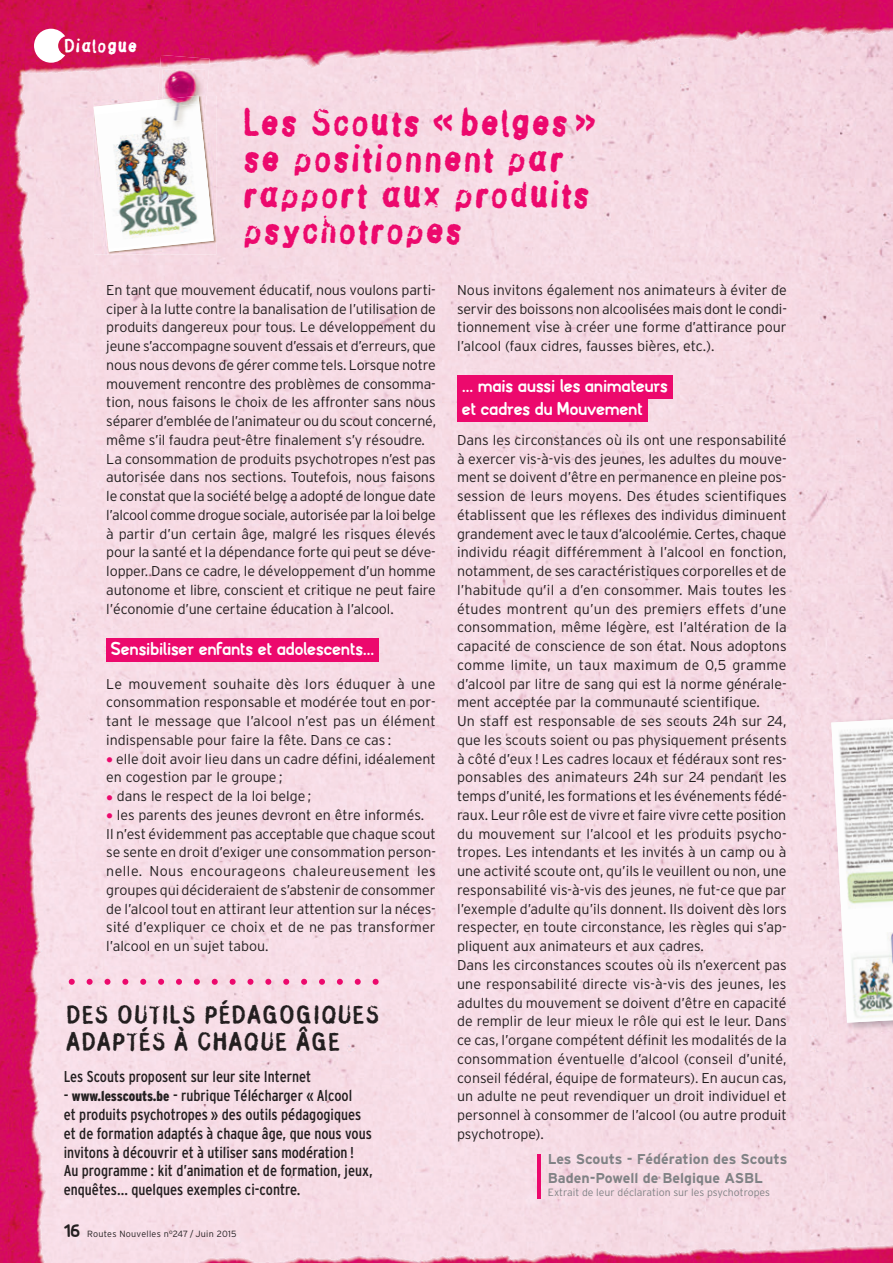
<style>
.page{position:relative;width:893px;height:1263px;background:#f6dbe5}
.page>*{position:absolute;margin:0;border:0;box-sizing:border-box;transform-origin:0 0}
.t1{font:36px/36px "Stamp Gothic";color:#ec096d}
.t2{font:24px/27px "Stamp Gothic";color:#231f20}
.t3{font:18.75px/22.5px "Font Soup German Boiled";color:#fff}
.t4{font:18px "Stamp Gothic";letter-spacing:.005em;color:#fff}
.t5{font:condensed 15.75px/18.8px "Interstate";color:#231f20}
.t6{font:300 14.25px/18.8px "Interstate";color:#231f20}
.t7{font:700 14.25px/18.8px "Interstate";color:#808285}
.t8{font:300 10.5px "Interstate";color:#808285}
.t9{font:300 9px "Interstate";letter-spacing:.03em;color:#231f20}
.s1{font-weight:700;color:#ec096d}
.s2{font-weight:900;font-size:14.25px}
.s3{font-family:"Font Soup German Boiled";font-weight:400;font-size:18px}
</style>
<div class="page">
<img style="left:464px;top:393px;width:375px;height:829px">
<img style="left:839px;top:1033px;width:54px;height:191px">
<img style="left:39px;top:238px;width:426px;height:623px">
<img style="left:839px;top:35px;width:54px;height:662px">
<img style="left:737px;top:35px;width:80px;height:6px">
<img style="left:339px;top:51px;width:120px;height:7px">
<img style="left:156px;top:0;width:737px;height:35px">
<img style="left:198px;top:1242px;width:695px;height:21px">
<img style="left:0;top:899px;width:91px;height:364px">
<img style="left:735px;top:1244px;width:158px;height:7px">
<img style="left:0;top:0;width:37px;height:899px">
<img style="left:36px;top:675px;width:5px;height:56px">
<img style="left:36px;top:461px;width:1px;height:33px">
<img style="left:36px;top:0;width:120px;height:74px">
<img style="left:785px;top:0;width:71px;height:37px">
<div style="left:106px;top:638px;width:273px;height:23px;background:#ec096d"></div>
<div style="left:457px;top:375px;width:215px;height:24px;background:#ec096d"></div>
<div style="left:457px;top:398px;width:190px;height:23px;background:#ec096d"></div>
<img style="left:94px;top:161px;width:122px;height:93px">
<img style="left:160px;top:55px;width:50px;height:12px">
<img style="left:94px;top:98px;width:120px;height:154px">
<img style="left:163px;top:69px;width:42px;height:54px">
<img style="left:163px;top:96px;width:36px;height:8px">
<img style="left:163px;top:104px;width:38px;height:18px">
<hr style="left:537px;top:1154px;width:4px;height:44px;background:#ec096d">
<svg style="left:69px;top:979px;width:310px;height:6px"></svg>
<img style="left:830px;top:697px;width:63px;height:336px">
<svg style="left:831px;top:700px;width:62px;height:17px"></svg>
<img style="left:831px;top:717px;width:62px;height:306px">
<svg style="left:34px;top:29px;width:31px;height:34px"></svg>
<p class="t4" style="left:64px;top:34px;width:75px">Dialogue</p>
<h1 class="t1" style="left:242px;top:104px;width:355px">Les Scouts « belges » se positionnent par rapport aux produits psychotropes</h1>
<p class="t6" style="left:106px;top:280px;width:331px">En tant que mouvement éducatif, nous voulons parti&shy;ciper à la lutte contre la banalisation de l’utilisation de produits dangereux pour tous. Le développement du jeune s’accompagne souvent d’essais et d’erreurs, que nous nous devons de gérer comme tels. Lorsque notre mouvement rencontre des problèmes de consomma&shy;tion, nous faisons le choix de les affronter sans nous séparer d’emblée de l’animateur ou du scout concerné, même s’il faudra peut-être finalement s’y résoudre.<br>La consommation de produits psychotropes n’est pas autorisée dans nos sections. Toutefois, nous faisons le constat que la société belge a adopté de longue date l’alcool comme drogue sociale, autorisée par la loi belge à partir d’un certain âge, malgré les risques élevés pour la santé et la dépendance forte qui peut se déve&shy;lopper. Dans ce cadre, le développement d’un homme autonome et libre, conscient et critique ne peut faire l’économie d’une certaine éducation à l’alcool.</p>
<h3 class="t3" style="left:111px;top:637px;width:265px">Sensibiliser enfants et adolescents…</h3>
<p class="t6" style="left:106px;top:674px;width:331px;text-align:justify">Le mouvement souhaite dès lors éduquer à une consommation responsable et modérée tout en por&shy;tant le message que l’alcool n’est pas un élément indispensable pour faire la fête. Dans ce cas :</p>
<p class="t6" style="left:106px;top:749px;width:331px"><span class="s1">•</span> elle doit avoir lieu dans un cadre défini, idéalement en cogestion par le groupe ;</p>
<p class="t6" style="left:106px;top:787px;width:206px"><span class="s1">•</span> dans le respect de la loi belge ;</p>
<p class="t6" style="left:106px;top:805px;width:331px"><span class="s1">•</span> les parents des jeunes devront en être informés.<br>Il n’est évidemment pas acceptable que chaque scout se sente en droit d’exiger une consommation person&shy;nelle. Nous encourageons chaleureusement les groupes qui décideraient de s’abstenir de consommer de l’alcool tout en attirant leur attention sur la néces&shy;sité d’expliquer ce choix et de ne pas transformer l’alcool en un sujet tabou.</p>
<h2 class="t2" style="left:66px;top:1000px;width:315px">DES OUTILS PÉDAGOGIQUES<br>ADAPTÉS À CHAQUE ÂGE</h2>
<p class="t5" style="left:64px;top:1067px;width:249px">Les Scouts proposent sur leur site Internet</p>
<p class="t5" style="left:64px;top:1086px;width:310px">- <span class="s2">www.lesscouts.be</span> - rubrique Télécharger « Alcool<br>et produits psychotropes » des outils pédagogiques et de formation adaptés à chaque âge, que nous vous invitons à découvrir et à utiliser sans modération !<br>Au programme : kit d’animation et de formation, jeux, enquêtes… quelques exemples ci-contre.</p>
<p class="t9" style="left:64px;top:1229px;width:174px"><span class="s3">16</span> Routes Nouvelles n<sup>o</sup>247 / Juin 2015</p>
<p class="t6" style="left:457px;top:280px;width:331px;text-align:justify">Nous invitons également nos animateurs à éviter de servir des boissons non alcoolisées mais dont le condi&shy;tionnement vise à créer une forme d’attirance pour l’alcool (faux cidres, fausses bières, etc.).</p>
<h3 class="t3" style="left:462px;top:374px;width:207px">… mais aussi les animateurs et cadres du Mouvement</h3>
<p class="t6" style="left:457px;top:430px;width:331px">Dans les circonstances où ils ont une responsabilité à exercer vis-à-vis des jeunes, les adultes du mouve&shy;ment se doivent d’être en permanence en pleine pos&shy;session de leurs moyens. Des études scientifiques établissent que les réflexes des individus diminuent grandement avec le taux d’alcoolémie. Certes, chaque individu réagit différemment à l’alcool en fonction, notamment, de ses caractéristiques corporelles et de l’habitude qu’il a d’en consommer. Mais toutes les études montrent qu’un des premiers effets d’une consommation, même légère, est l’altération de la capacité de conscience de son état. Nous adoptons comme limite, un taux maximum de 0,5 gramme d’alcool par litre de sang qui est la norme générale&shy;ment acceptée par la communauté scientifique.<br>Un staff est responsable de ses scouts 24h sur 24, que les scouts soient ou pas physiquement présents à côté d’eux ! Les cadres locaux et fédéraux sont res&shy;ponsables des animateurs 24h sur 24 pendant les temps d’unité, les formations et les événements fédé&shy;raux. Leur rôle est de vivre et faire vivre cette position du mouvement sur l’alcool et les produits psycho&shy;tropes. Les intendants et les invités à un camp ou à une activité scoute ont, qu’ils le veuillent ou non, une responsabilité vis-à-vis des jeunes, ne fut-ce que par l’exemple d’adulte qu’ils donnent. Ils doivent dès lors respecter, en toute circonstance, les règles qui s’ap&shy;pliquent aux animateurs et aux cadres.<br>Dans les circonstances scoutes où ils n’exercent pas une responsabilité directe vis-à-vis des jeunes, les adultes du mouvement se doivent d’être en capacité de remplir de leur mieux le rôle qui est le leur. Dans ce cas, l’organe compétent définit les modalités de la consommation éventuelle d’alcool (conseil d’unité, conseil fédéral, équipe de formateurs). En aucun cas, un adulte ne peut revendiquer un droit individuel et personnel à consommer de l’alcool (ou autre produit psychotrope).</p>
<p class="t7" style="left:548px;top:1149px;width:241px">Les Scouts - Fédération des Scouts<br>Baden-Powell de Belgique ASBL</p>
<p class="t8" style="left:548px;top:1186px;width:224px">Extrait de leur déclaration sur les psychotropes</p>
</div>
